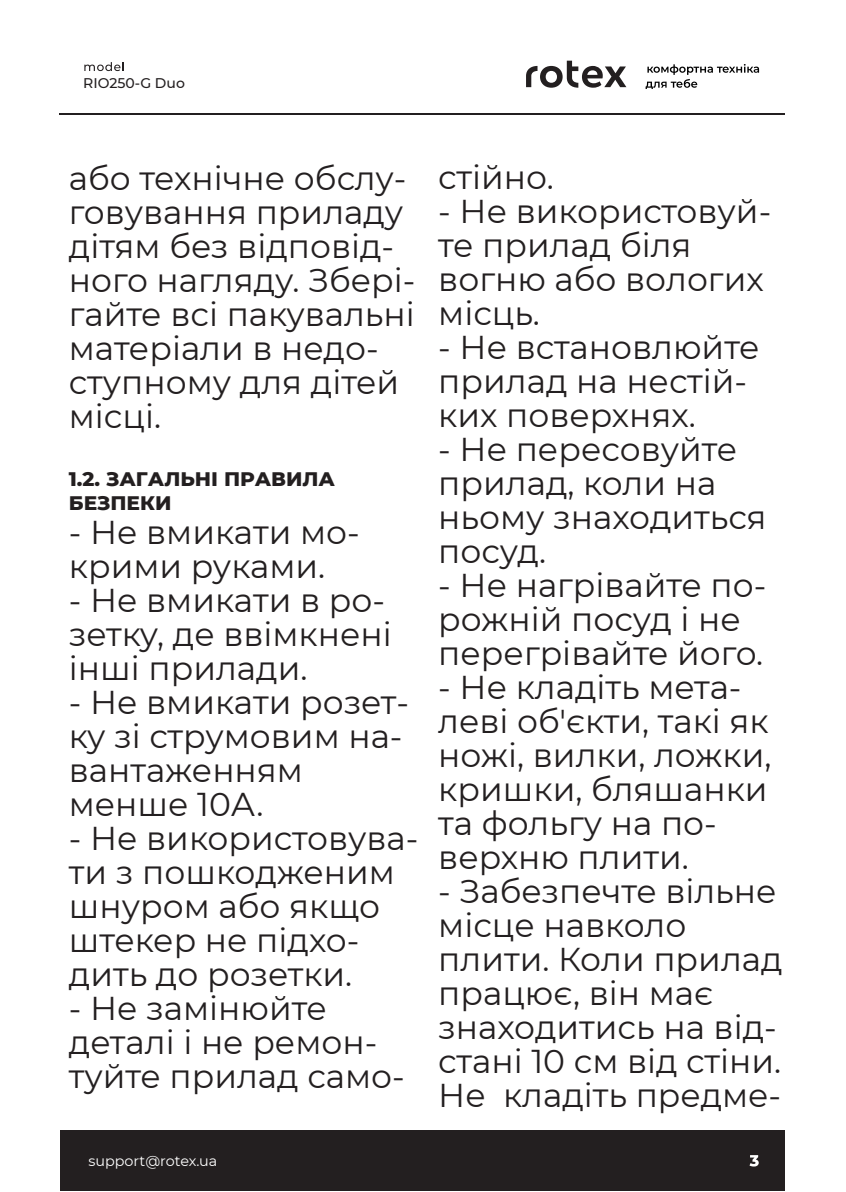
<style>
.page{position:relative;width:846px;height:1192px;background:#fff}
.page>*{position:absolute;margin:0;border:0;box-sizing:border-box;transform-origin:0 0}
.t1{font:33px/34px "Montserrat";color:#231f20}
.t2{font:800 20px/24px "Montserrat";color:#231f20}
.t3{font:14.4px "Montserrat";color:#fff}
.t4{font:500 14px "Montserrat";color:#231f20}
</style>
<div class="page">
<div style="left:60px;top:1130px;width:724px;height:60px;background:#231f20"></div>
<hr style="left:60px;top:113px;width:725px;height:2px;background:#231f20">
<svg style="left:749px;top:1155px;width:10px;height:11px"></svg>
<svg style="left:526px;top:61px;width:100px;height:27px"></svg>
<svg style="left:645px;top:64px;width:114px;height:25px"></svg>
<svg style="left:84px;top:62px;width:40px;height:9px"></svg>
<p class="t4" style="left:83px;top:73px;width:103px">RIO250-G Duo</p>
<p class="t1" style="left:69px;top:160px;width:348px">або технічне обслу&shy;говування приладу дітям без відповід&shy;ного нагляду. Збері&shy;гайте всі пакувальні матеріали в недо&shy;ступному для дітей місці.</p>
<p class="t2" style="left:69px;top:465px;width:268px">1.2. ЗАГАЛЬНІ ПРАВИЛА<br>БЕЗПЕКИ</p>
<p class="t1" style="left:69px;top:514px;width:292px">- Не вмикати мо&shy;крими руками.</p>
<p class="t1" style="left:69px;top:582px;width:324px">- Не вмикати в ро&shy;зетку, де ввімкнені інші прилади.</p>
<p class="t1" style="left:69px;top:684px;width:342px">- Не вмикати розет&shy;ку зі струмовим на&shy;вантаженням менше 10А.</p>
<p class="t1" style="left:69px;top:820px;width:351px">- Не використовува&shy;ти з пошкодженим шнуром або якщо штекер не підхо&shy;дить до розетки.</p>
<p class="t1" style="left:69px;top:990px;width:337px">- Не замінюйте деталі і не ремон&shy;туйте прилад само-</p>
<p class="t3" style="left:88px;top:1151px;width:130px">support@rotex.ua</p>
<p class="t1" style="left:438px;top:160px;width:117px">стійно.</p>
<p class="t1" style="left:438px;top:194px;width:334px">- Не використовуй&shy;те прилад біля вогню або вологих місць.</p>
<p class="t1" style="left:438px;top:330px;width:323px">- Не встановлюйте прилад на нестій&shy;ких поверхнях.</p>
<p class="t1" style="left:438px;top:431px;width:330px">- Не пересовуйте прилад, коли на ньому знаходиться посуд.</p>
<p class="t1" style="left:438px;top:567px;width:329px">- Не нагрівайте по&shy;рожній посуд і не перегрівайте його.</p>
<p class="t1" style="left:438px;top:669px;width:335px">- Не кладіть мета&shy;леві об'єкти, такі як ножі, вилки, ложки, кришки, бляшанки та фольгу на по&shy;верхню плити.</p>
<p class="t1" style="left:438px;top:873px;width:346px">- Забезпечте вільне місце навколо плити. Коли прилад працює, він має знаходитись на від&shy;стані 10 см від стіни.<br>Не кладіть предме-</p>
</div>
